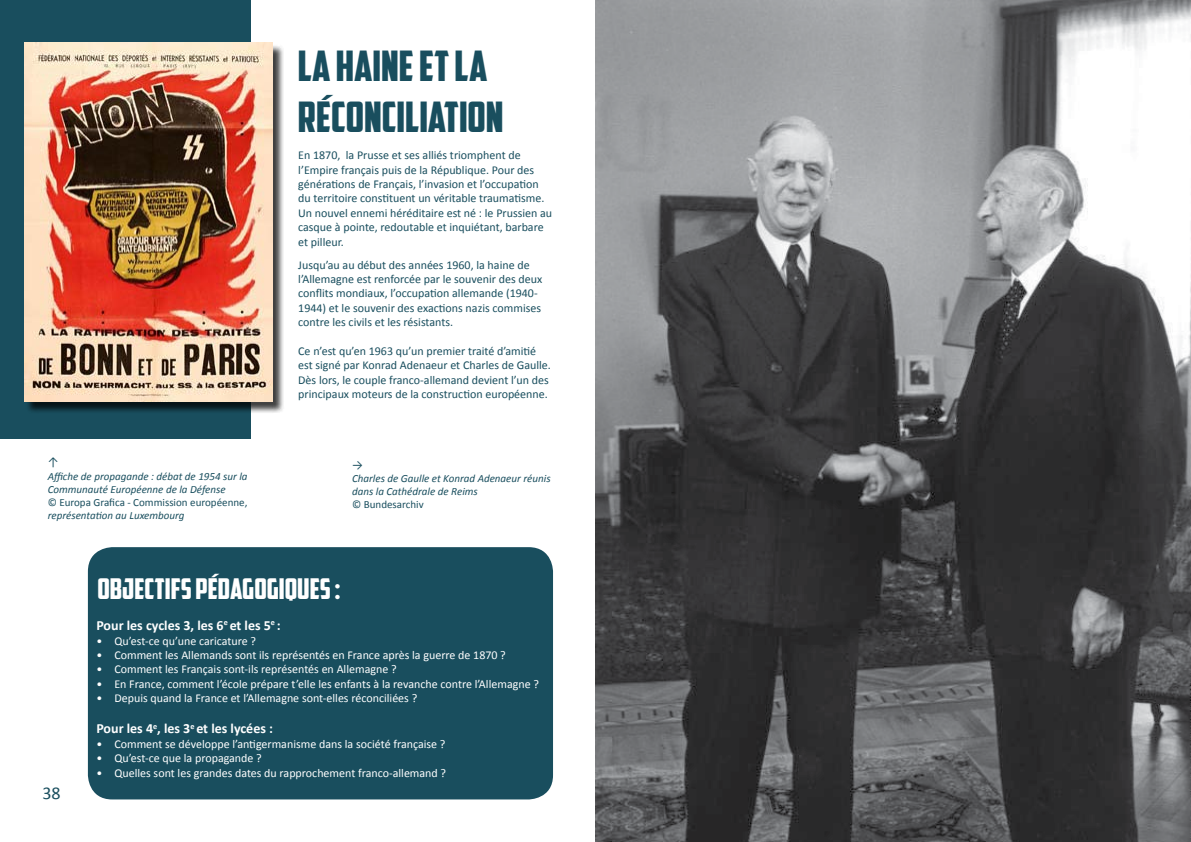
<style>
.page{position:relative;width:1191px;height:842px;background:#fff}
.page>*{position:absolute;margin:0;border:0;box-sizing:border-box;transform-origin:0 0}
.t1{font:42px/50.4px "American Captain";color:#194e5e}
.t2{font:28.6px "American Captain";color:#fff}
.t3{font:18px "Calibri";color:#194e5e}
.t4{font:700 14px "Calibri";color:#fff}
.t5{font:12px/14.4px "Calibri";color:#194e5e}
.t6{font:12px "Calibri";color:#fff}
.t7{font:italic 11px/13.2px "Calibri";color:#194e5e}
.t8{font:11px "Calibri";color:#194e5e}
</style>
<div class="page">
<div style="left:0;top:0;width:250px;height:438px;background:#194e5e"></div>
<div style="left:26px;top:44px;width:259px;height:369px;background:#000;opacity:.75"></div>
<img style="left:24px;top:43px;width:249px;height:358px">
<img style="left:595px;top:0;width:596px;height:842px">
<div style="left:88px;top:547px;width:465px;height:252px;background:#194e5e;border-radius:24px"></div>
<h1 class="t1" style="left:298px;top:41px;width:207px">LA HAINE ET LA<br>RÉCONCILIATION</h1>
<p class="t5" style="left:48px;top:455px;width:12px">↑</p>
<p class="t7" style="left:48px;top:469px;width:201px">Affiche de propagande : débat de 1954 sur la<br>Communauté Européenne de la Défense</p>
<p class="t8" style="left:48px;top:495px;width:201px">© Europa Grafica - Commission européenne,</p>
<p class="t7" style="left:48px;top:509px;width:138px">représentation au Luxembourg</p>
<p class="t5" style="left:298px;top:148px;width:255px">En 1870, la Prusse et ses alliés triomphent de l’Empire français puis de la République. Pour des générations de Français, l’invasion et l’occupation du territoire constituent un véritable traumatisme.<br>Un nouvel ennemi héréditaire est né : le Prussien au casque à pointe, redoutable et inquiétant, barbare et pilleur.</p>
<p class="t5" style="left:298px;top:257px;width:245px">Jusqu’au au début des années 1960, la haine de l’Allemagne est renforcée par le souvenir des deux conflits mondiaux, l’occupation allemande (1940- 1944) et le souvenir des exactions nazis commises contre les civils et les résistants.</p>
<p class="t5" style="left:298px;top:344px;width:254px">Ce n’est qu’en 1963 qu’un premier traité d’amitié est signé par Konrad Adenaeur et Charles de Gaulle.<br>Dès lors, le couple franco-allemand devient l’un des principaux moteurs de la construction européenne.</p>
<p class="t5" style="left:352px;top:458px;width:12px">→</p>
<p class="t7" style="left:352px;top:471px;width:200px">Charles de Gaulle et Konrad Adenaeur réunis dans la Cathédrale de Reims</p>
<p class="t8" style="left:352px;top:498px;width:73px">© Bundesarchiv</p>
<h3 class="t3" style="left:43px;top:782px;width:20px">38</h3>
<h2 class="t2" style="left:97px;top:571px;width:245px">OBJECTIFS PÉDAGOGIQUES :</h2>
<p class="t4" style="left:96px;top:616px;width:186px">Pour les cycles 3, les 6<sup>e</sup> et les 5<sup>e</sup> :</p>
<p class="t6" style="left:96px;top:633px;width:161px">• Qu’est-ce qu’une caricature ?</p>
<p class="t6" style="left:96px;top:647px;width:411px">• Comment les Allemands sont ils représentés en France après la guerre de 1870 ?</p>
<p class="t6" style="left:96px;top:662px;width:302px">• Comment les Français sont-ils représentés en Allemagne ?</p>
<p class="t6" style="left:96px;top:676px;width:444px">• En France, comment l’école prépare t’elle les enfants à la revanche contre l’Allemagne ?</p>
<p class="t6" style="left:96px;top:690px;width:322px">• Depuis quand la France et l’Allemagne sont-elles réconciliées ?</p>
<p class="t4" style="left:96px;top:720px;width:178px">Pour les 4<sup>e</sup>, les 3<sup>e</sup> et les lycées :</p>
<p class="t6" style="left:96px;top:736px;width:350px">• Comment se développe l’antigermanisme dans la société française ?</p>
<p class="t6" style="left:96px;top:750px;width:167px">• Qu’est-ce que la propagande ?</p>
<p class="t6" style="left:96px;top:765px;width:351px">• Quelles sont les grandes dates du rapprochement franco-allemand ?</p>
</div>
